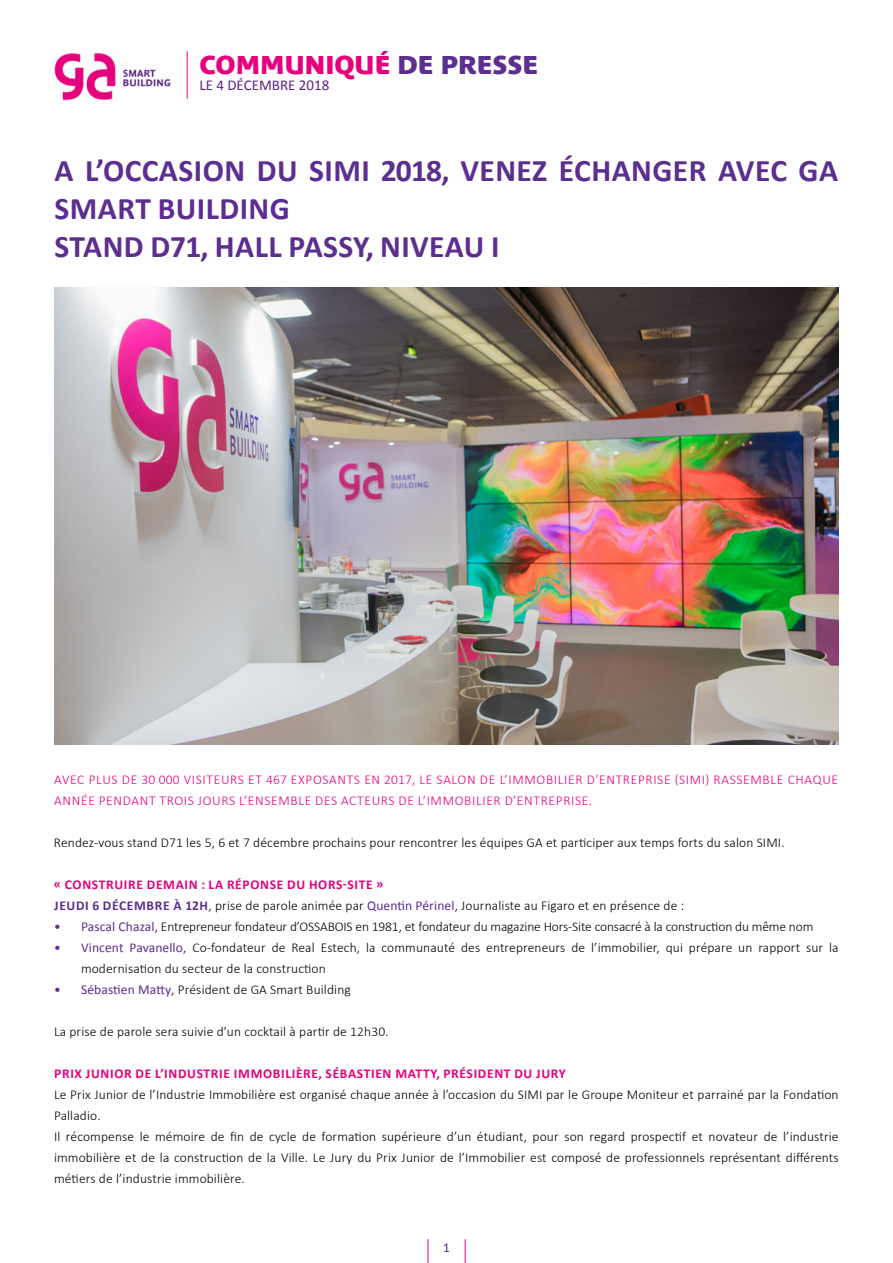
<style>
.page{position:relative;width:893px;height:1263px;background:#fff}
.page>*{position:absolute;margin:0;border:0;box-sizing:border-box;transform-origin:0 0}
.t1{font:700 31.5px/37.8px "Calibri";letter-spacing:.015em;color:#5c2e8f}
.t2{font:25.5px "Parisine Plus Std Sombre";color:#e6007d}
.t3{font:15px "Calibri";color:#5c2483}
.t4{font:300 13.5px/21px "Calibri";letter-spacing:.01em;color:#000}
.t5{font:300 13.5px/21px "Calibri";letter-spacing:.05em;color:#e6007d}
.t6{font:300 13.5px "Calibri";letter-spacing:-.01em;color:#000}
.t7{font:700 13.5px "Calibri";letter-spacing:.05em;color:#e6007d}
.t8{font:12px "PT Sans Caption";color:#5c2e8f}
.s1{color:#5c2e8f}
.s2{font-weight:700;color:#e6007d}
.s3{font-weight:700;color:#5c2e8f}
.s4{font-weight:400;color:#5c2e8f}
</style>
<div class="page">
<svg style="left:428px;top:1239px;width:1px;height:24px"></svg>
<svg style="left:465px;top:1239px;width:1px;height:24px"></svg>
<img style="left:54px;top:52px;width:117px;height:49px">
<hr style="left:187px;top:51px;width:1px;height:48px;background:#e6007d">
<img style="left:54px;top:287px;width:784px;height:457px">
<h2 class="t2" style="left:199px;top:50px;width:340px">COMMUNIQUÉ <span class="s1">DE PRESSE</span></h2>
<p class="t3" style="left:199px;top:75px;width:131px">LE 4 DÉCEMBRE 2018</p>
<h1 class="t1" style="left:55px;top:152px;width:785px">A L’OCCASION DU SIMI 2018, VENEZ ÉCHANGER AVEC GA<br>SMART BUILDING<br>STAND D71, HALL PASSY, NIVEAU I</h1>
<p class="t5" style="left:54px;top:768px;width:785px">AVEC PLUS DE 30 000 VISITEURS ET 467 EXPOSANTS EN 2017, LE SALON DE L’IMMOBILIER D’ENTREPRISE (SIMI) RASSEMBLE CHAQUE<br>ANNÉE PENDANT TROIS JOURS L’ENSEMBLE DES ACTEURS DE L’IMMOBILIER D’ENTREPRISE.</p>
<p class="t4" style="left:54px;top:831px;width:732px">Rendez-vous stand D71 les 5, 6 et 7 décembre prochains pour rencontrer les équipes GA et participer aux temps forts du salon SIMI.</p>
<p class="t4" style="left:54px;top:873px;width:632px"><span class="s2">« CONSTRUIRE DEMAIN : LA RÉPONSE DU HORS-SITE »<br></span><span class="s3">JEUDI 6 DÉCEMBRE À 12H</span>, prise de parole animée par <span class="s4">Quentin Périnel</span>, Journaliste au Figaro et en présence de :</p>
<p class="t6" style="left:54px;top:918px;width:761px"><span class="s4">• Pascal Chazal</span>, Entrepreneur fondateur d’OSSABOIS en 1981, et fondateur du magazine Hors-Site consacré à la construction du même nom</p>
<p class="t4" style="left:81px;top:936px;width:759px;text-indent:-27px"><span class="s4">• Vincent Pavanello</span>, Co-fondateur de Real Estech, la communauté des entrepreneurs de l’immobilier, qui prépare un rapport sur la modernisation du secteur de la construction</p>
<p class="t4" style="left:54px;top:978px;width:298px"><span class="s4">• Sébastien Matty</span>, Président de GA Smart Building</p>
<p class="t4" style="left:54px;top:1020px;width:336px">La prise de parole sera suivie d’un cocktail à partir de 12h30.</p>
<p class="t7" style="left:54px;top:1064px;width:513px">PRIX JUNIOR DE L’INDUSTRIE IMMOBILIÈRE, SÉBASTIEN MATTY, PRÉSIDENT DU JURY</p>
<p class="t4" style="left:54px;top:1083px;width:786px">Le Prix Junior de l’Industrie Immobilière est organisé chaque année à l’occasion du SIMI par le Groupe Moniteur et parrainé par la Fondation Palladio.<br>Il récompense le mémoire de fin de cycle de formation supérieure d’un étudiant, pour son regard prospectif et novateur de l’industrie immobilière et de la construction de la Ville. Le Jury du Prix Junior de l’Immobilier est composé de professionnels représentant différents métiers de l’industrie immobilière.</p>
<p class="t8" style="left:443px;top:1239px;width:9px">1</p>
</div>
